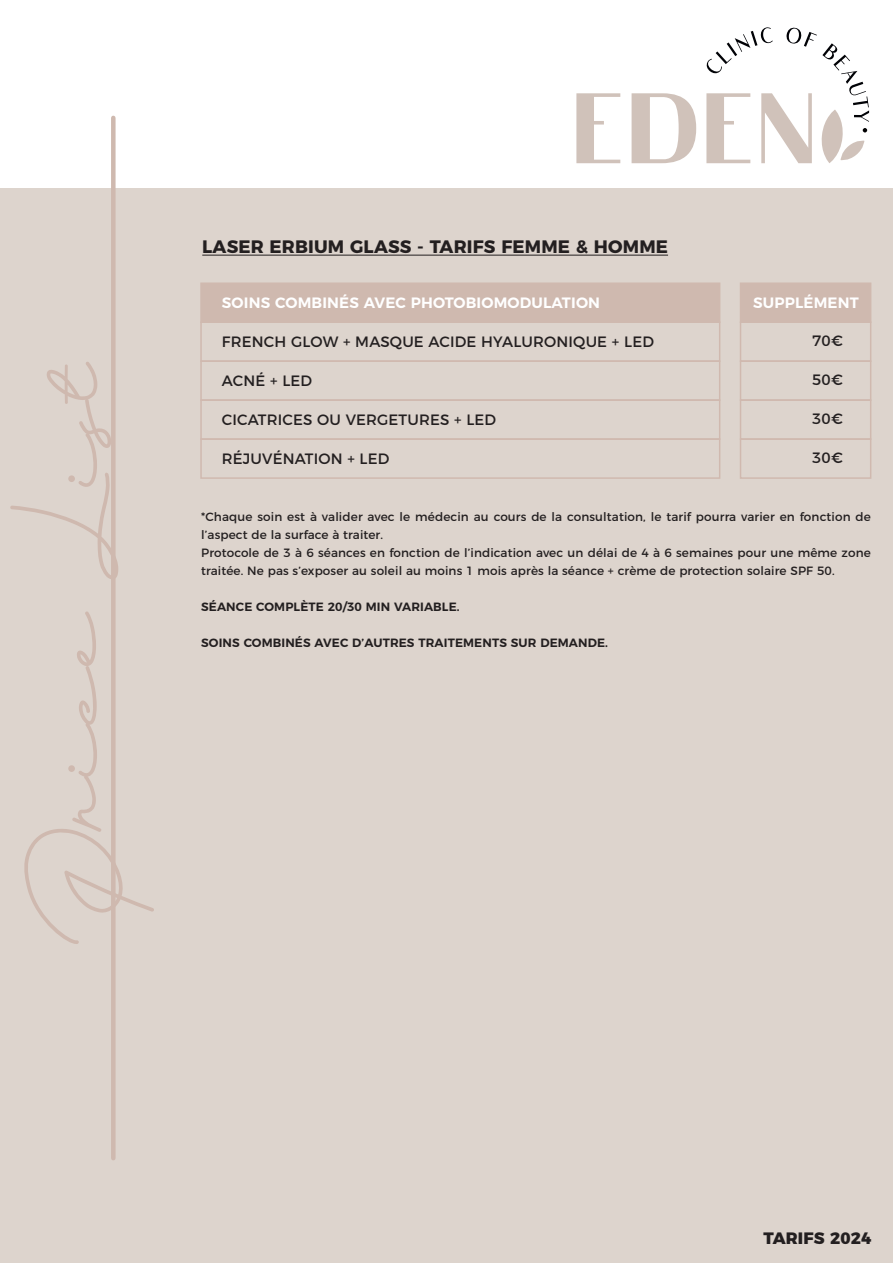
<style>
.page{position:relative;width:893px;height:1263px;background:#ddd4cd}
.page>*{position:absolute;margin:0;border:0;box-sizing:border-box;transform-origin:0 0}
.t1{font:100.5px "Monalisa";color:#cfb9af}
.t2{font:700 18px "Montserrat";letter-spacing:.01em;color:#231f20}
.t3{font:800 16.5px "Montserrat";letter-spacing:.01em;color:#231f20}
.t4{font:15px "Montserrat";letter-spacing:.01em;color:#231f20}
.t5{font:600 15px "Montserrat";letter-spacing:.01em;color:#fff}
.t6{font:12px/18px "Montserrat";letter-spacing:.01em;color:#231f20}
.t7{font:600 12px "Montserrat";letter-spacing:.01em;color:#231f20}
</style>
<div class="page">
<div style="left:0;top:0;width:893px;height:187px;background:#fff"></div>
<svg style="left:632px;top:93px;width:64px;height:70px"></svg>
<svg style="left:576px;top:93px;width:44px;height:70px"></svg>
<svg style="left:706px;top:27px;width:163px;height:136px"></svg>
<div style="left:111px;top:118px;width:5px;height:1040px;background:#cfb9af"></div>
<div style="left:200px;top:360px;width:520px;height:41px;border:2px solid #d0b9af"></div>
<div style="left:740px;top:321px;width:131px;height:41px;border:2px solid #d0b9af"></div>
<div style="left:740px;top:360px;width:131px;height:41px;border:2px solid #d0b9af"></div>
<div style="left:200px;top:399px;width:520px;height:41px;border:2px solid #d0b9af"></div>
<div style="left:740px;top:399px;width:131px;height:41px;border:2px solid #d0b9af"></div>
<div style="left:200px;top:282px;width:520px;height:41px;background:#cfb9af;border:2px solid #d0b9af"></div>
<div style="left:740px;top:282px;width:131px;height:41px;background:#cfb9af;border:2px solid #d0b9af"></div>
<div style="left:200px;top:438px;width:520px;height:41px;border:2px solid #d0b9af"></div>
<div style="left:740px;top:438px;width:131px;height:41px;border:2px solid #d0b9af"></div>
<hr style="left:202px;top:255px;width:466px;height:1px;background:#231f20">
<h1 class="t1" style="left:4px;top:944px;width:589px;rotate:-90deg">Price List</h1>
<h2 class="t2" style="left:202px;top:232px;width:467px">LASER ERBIUM GLASS - TARIFS FEMME &amp; HOMME</h2>
<p class="t5" style="left:222px;top:291px;width:380px">SOINS COMBINÉS AVEC PHOTOBIOMODULATION</p>
<p class="t5" style="left:753px;top:291px;width:107px">SUPPLÉMENT</p>
<p class="t4" style="left:222px;top:330px;width:434px">FRENCH GLOW + MASQUE ACIDE HYALURONIQUE + LED</p>
<p class="t4" style="left:222px;top:369px;width:92px">ACNÉ + LED</p>
<p class="t4" style="left:222px;top:408px;width:276px">CICATRICES OU VERGETURES + LED</p>
<p class="t4" style="left:222px;top:447px;width:169px">RÉJUVÉNATION + LED</p>
<p class="t4" style="left:812px;top:328px;width:32px">70€</p>
<p class="t4" style="left:812px;top:367px;width:32px">50€</p>
<p class="t4" style="left:812px;top:406px;width:32px">30€</p>
<p class="t4" style="left:812px;top:445px;width:32px">30€</p>
<p class="t6" style="left:201px;top:506px;width:671px">*Chaque soin est à valider avec le médecin au cours de la consultation, le tarif pourra varier en fonction de l’aspect de la surface à traiter.<br>Protocole de 3 à 6 séances en fonction de l’indication avec un délai de 4 à 6 semaines pour une même zone traitée. Ne pas s’exposer au soleil au moins 1 mois après la séance + crème de protection solaire SPF 50.</p>
<p class="t7" style="left:201px;top:597px;width:260px">SÉANCE COMPLÈTE 20/30 MIN VARIABLE.</p>
<p class="t7" style="left:201px;top:633px;width:408px">SOINS COMBINÉS AVEC D’AUTRES TRAITEMENTS SUR DEMANDE.</p>
<h3 class="t3" style="left:763px;top:1224px;width:109px">TARIFS 2024</h3>
</div>
